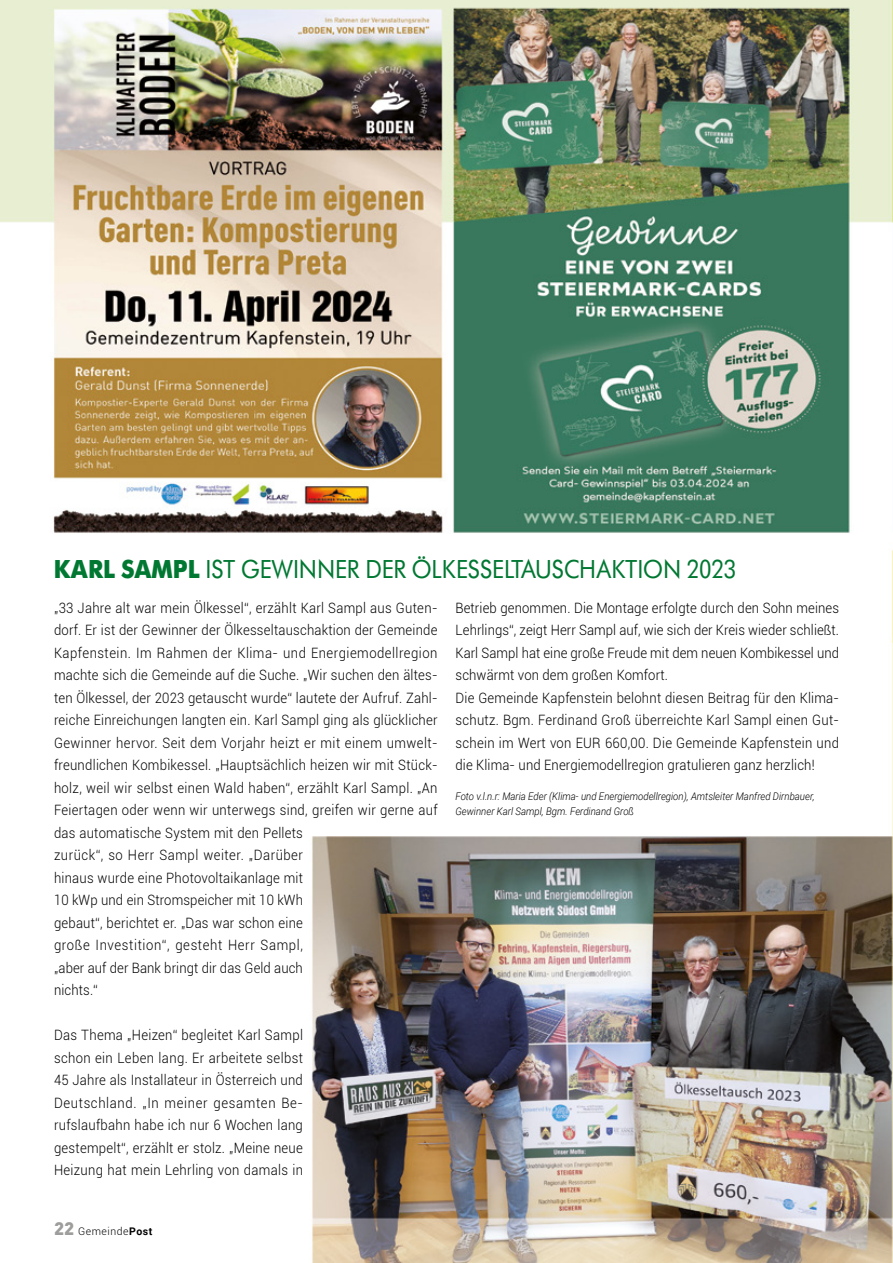
<style>
.page{position:relative;width:893px;height:1263px;background:#fff}
.page>*{position:absolute;margin:0;border:0;box-sizing:border-box;transform-origin:0 0}
.t1{font:27px "Futura SB";letter-spacing:-.005em;color:#007832;scale:.92 1}
.t2{font:300 14.25px/22.5px "Roboto";letter-spacing:.015em;color:#000;scale:.92 1}
.t3{font:italic 300 10.5px/15px "Roboto";color:#000;scale:.92 1}
.t4{font:300 10.5px "Roboto";letter-spacing:.05em;color:#000}
.s1{font-weight:700}
.s2{font-family:"DIN";font-weight:900;font-size:18px;color:#9d9d9c}
</style>
<div class="page">
<img style="left:0;top:0;width:893px;height:1263px">
<h1 class="t1" style="left:54px;top:554px;width:743px"><span class="s1">KARL SAMPL</span> IST GEWINNER DER ÖLKESSELTAUSCHAKTION 2023</h1>
<p class="t2" style="left:54px;top:596px;width:418px">„33 Jahre alt war mein Ölkessel“, erzählt Karl Sampl aus Guten&shy;dorf. Er ist der Gewinner der Ölkesseltauschaktion der Gemeinde Kapfenstein. Im Rahmen der Klima- und Energiemodellregion machte sich die Gemeinde auf die Suche. „Wir suchen den ältes&shy;ten Ölkessel, der 2023 getauscht wurde“ lautete der Aufruf. Zahl&shy;reiche Einreichungen langten ein. Karl Sampl ging als glücklicher Gewinner hervor. Seit dem Vorjahr heizt er mit einem umwelt&shy;freundlichen Kombikessel. „Hauptsächlich heizen wir mit Stück&shy;holz, weil wir selbst einen Wald haben“, erzählt Karl Sampl. „An Feiertagen oder wenn wir unterwegs sind, greifen wir gerne auf das automatische System mit den Pellets<br>zurück“, so Herr Sampl weiter. „Darüber<br>hinaus wurde eine Photovoltaikanlage mit<br>10 kWp und ein Stromspeicher mit 10 kWh<br>gebaut“, berichtet er. „Das war schon eine<br>große Investition“, gesteht Herr Sampl,<br>„aber auf der Bank bringt dir das Geld auch<br>nichts.“</p>
<p class="t2" style="left:54px;top:1023px;width:272px;text-align:justify">Das Thema „Heizen“ begleitet Karl Sampl schon ein Leben lang. Er arbeitete selbst 45 Jahre als Installateur in Österreich und Deutschland. „In meiner gesamten Be&shy;rufslaufbahn habe ich nur 6 Wochen lang gestempelt“, erzählt er stolz. „Meine neue Heizung hat mein Lehrling von damals in</p>
<p class="t4" style="left:54px;top:1224px;width:100px"><span class="s2">22</span> Gemeinde<span class="s1">Post</span></p>
<p class="t2" style="left:455px;top:596px;width:418px">Betrieb genommen. Die Montage erfolgte durch den Sohn meines Lehrlings“, zeigt Herr Sampl auf, wie sich der Kreis wieder schließt.<br>Karl Sampl hat eine große Freude mit dem neuen Kombikessel und schwärmt von dem großen Komfort.<br>Die Gemeinde Kapfenstein belohnt diesen Beitrag für den Klima&shy;schutz. Bgm. Ferdinand Groß überreichte Karl Sampl einen Gut&shy;schein im Wert von EUR 660,00. Die Gemeinde Kapfenstein und die Klima- und Energiemodellregion gratulieren ganz herzlich!</p>
<p class="t3" style="left:455px;top:788px;width:392px">Foto v.l.n.r: Maria Eder (Klima- und Energiemodellregion), Amtsleiter Manfred Dirnbauer,<br>Gewinner Karl Sampl, Bgm. Ferdinand Groß</p>
</div>
